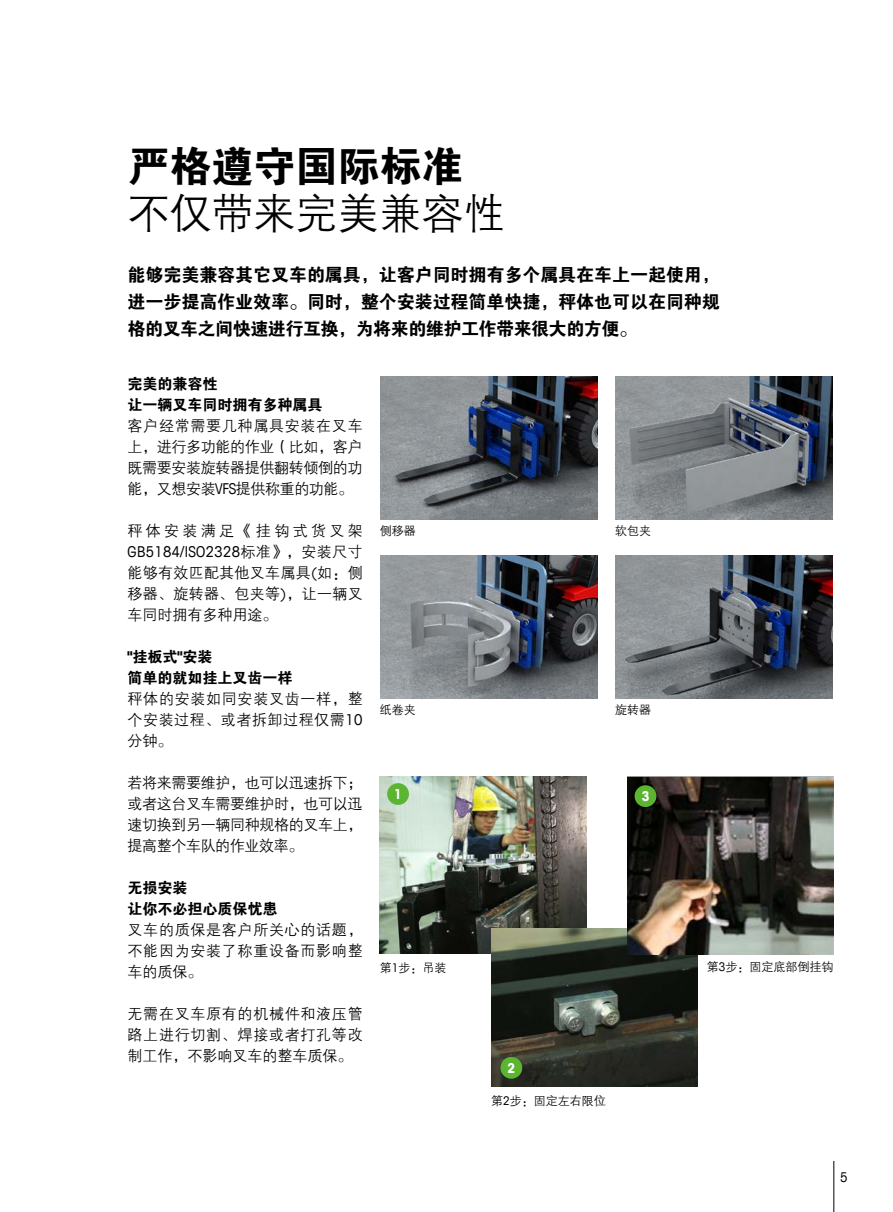
<style>
.page{position:relative;width:893px;height:1212px;background:#fff}
.page>*{position:absolute;margin:0;border:0;box-sizing:border-box;transform-origin:0 0}
.t1{font:42px "FZZDXJW GB1 0";color:#000}
.t2{font:42px "FZDHTJW GB1 0";color:#000}
.t3{font:18px/27px "FZDHTJW GB1 0";letter-spacing:-.025em;color:#000;text-align:justify}
.t4{font:15px/21px "FZZDXJW GB1 0";letter-spacing:.02em;color:#000;text-align:justify}
.t5{font:15px/21px "FZDHTJW GB1 0";color:#000}
.t6{font:condensed 15px "Avant Garde Com";letter-spacing:.02em;color:#000}
.t7{font:15px "FZZDXJW GB1 0";letter-spacing:.225em;color:#000}
.t8{font:700 condensed 13.65px "Avant Garde Com";color:#fff}
.t9{font:condensed 13.5px "Avant Garde Com";color:#000}
.t10{font:12px "FZZDXJW GB1 0";color:#000}
.s1{font-family:"Avant Garde Com";font-stretch:condensed}
.s2{font-family:"FZZDXJW GB1 0";font-stretch:normal}
.s3{font-family:"Avant Garde Com";font-weight:700;font-stretch:condensed}
</style>
<div class="page">
<img style="left:380px;top:376px;width:218px;height:143px">
<img style="left:380px;top:555px;width:218px;height:143px">
<img style="left:615px;top:376px;width:218px;height:143px">
<img style="left:615px;top:555px;width:218px;height:143px">
<img style="left:380px;top:777px;width:206px;height:177px">
<div style="left:387px;top:783px;width:22px;height:22px;background:#5cb531;border-radius:50%"></div>
<img style="left:491px;top:928px;width:207px;height:159px">
<img style="left:627px;top:777px;width:206px;height:178px">
<div style="left:500px;top:1057px;width:22px;height:22px;background:#5cb531;border-radius:50%"></div>
<div style="left:635px;top:785px;width:21px;height:22px;background:#5cb531;border-radius:50%"></div>
<hr style="left:833px;top:1161px;width:1px;height:51px;background:#000">
<h1 class="t2" style="left:128px;top:143px;width:338px">严格遵守国际标准</h1>
<h1 class="t1" style="left:128px;top:191px;width:380px">不仅带来完美兼容性</h1>
<p class="t3" style="left:128px;top:262px;width:594px">能够完美兼容其它叉车的属具，让客户同时拥有多个属具在车上一起使用，进一步提高作业效率。同时，整个安装过程简单快捷，秤体也可以在同种规格的叉车之间快速进行互换，为将来的维护工作带来很大的方便。</p>
<p class="t5" style="left:128px;top:374px;width:197px">完美的兼容性<br>让一辆叉车同时拥有多种属具</p>
<p class="t4" style="left:128px;top:416px;width:237px">客户经常需要几种属具安装在叉车上，进行多功能的作业（比如，客户既需要安装旋转器提供翻转倾倒的功能，又想安装<span class="s1">VFS</span>提供称重的功能。</p>
<p class="t7" style="left:128px;top:523px;width:237px">秤体安装满足《挂钩式货叉架</p>
<p class="t6" style="left:128px;top:542px;width:237px">GB5184/ISO2328<span class="s2">标准》，安装尺寸</span></p>
<p class="t4" style="left:128px;top:563px;width:237px">能够有效匹配其他叉车属具<span class="s1">(</span>如：侧移器、旋转器、包夹等<span class="s1">)</span>，让一辆叉车同时拥有多种用途。</p>
<p class="t5" style="left:128px;top:647px;width:167px"><span class="s3">"</span>挂板式<span class="s3">"</span>安装<br>简单的就如挂上叉齿一样</p>
<p class="t4" style="left:128px;top:689px;width:237px">秤体的安装如同安装叉齿一样，整个安装过程、或者拆卸过程仅需<span class="s1">10</span>分钟。</p>
<p class="t4" style="left:128px;top:773px;width:237px">若将来需要维护，也可以迅速拆下；或者这台叉车需要维护时，也可以迅速切换到另一辆同种规格的叉车上，提高整个车队的作业效率。</p>
<p class="t5" style="left:128px;top:878px;width:152px">无损安装<br>让你不必担心质保忧患</p>
<p class="t4" style="left:128px;top:920px;width:237px">叉车的质保是客户所关心的话题，不能因为安装了称重设备而影响整车的质保。</p>
<p class="t4" style="left:128px;top:1004px;width:237px">无需在叉车原有的机械件和液压管路上进行切割、焊接或者打孔等改制工作，不影响叉车的整车质保。</p>
<p class="t10" style="left:615px;top:524px;width:37px">软包夹</p>
<p class="t10" style="left:380px;top:524px;width:37px">侧移器</p>
<p class="t10" style="left:615px;top:703px;width:37px">旋转器</p>
<p class="t10" style="left:380px;top:703px;width:37px">纸卷夹</p>
<p class="t8" style="left:394px;top:786px;width:9px">1</p>
<p class="t8" style="left:642px;top:788px;width:9px">3</p>
<p class="t10" style="left:707px;top:960px;width:128px">第<span class="s1">3</span>步：固定底部倒挂钩</p>
<p class="t10" style="left:380px;top:961px;width:68px">第<span class="s1">1</span>步：吊装</p>
<p class="t8" style="left:508px;top:1059px;width:9px">2</p>
<p class="t10" style="left:491px;top:1094px;width:116px">第<span class="s1">2</span>步：固定左右限位</p>
<p class="t9" style="left:840px;top:1169px;width:9px">5</p>
</div>
